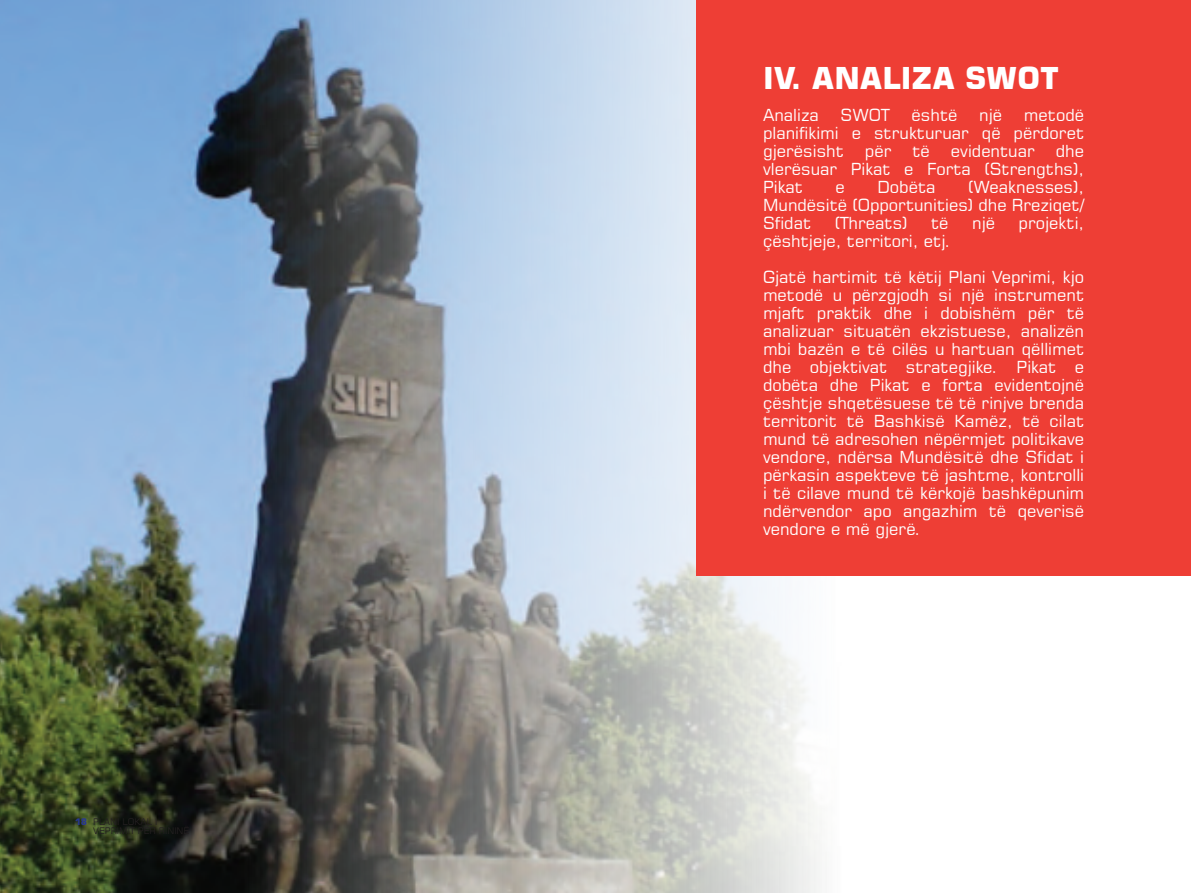
<style>
.page{position:relative;width:1191px;height:893px;background:#fff}
.page>*{position:absolute;margin:0;border:0;box-sizing:border-box;transform-origin:0 0}
.t1{font:700 30px "Square 721 BT";color:#fff}
.t2{font:16.5px/18px "Square 721 BT";color:#fff;text-align:justify}
.t3{font:700 9px "Square 721 BT";color:#283890}
</style>
<div class="page">
<img style="left:0;top:0;width:974px;height:893px">
<div style="left:696px;top:0;width:495px;height:575px;background:#ee3e35"></div>
<p class="t3" style="left:75px;top:816px;width:14px">18</p>
<h1 class="t1" style="left:763px;top:60px;width:297px">IV. ANALIZA SWOT</h1>
<p class="t2" style="left:763px;top:106px;width:57px">Analiza</p>
<p class="t2" style="left:840px;top:106px;width:51px">SWOT</p>
<p class="t2" style="left:911px;top:106px;width:47px">është</p>
<p class="t2" style="left:979px;top:106px;width:24px">një</p>
<p class="t2" style="left:763px;top:106px;width:323px;text-indent:261px">metodë planifikimi e strukturuar që përdoret gjerësisht</p>
<p class="t2" style="left:763px;top:142px;width:323px;text-indent:293px">dhe vlerësuar Pikat e Forta (Strengths), Pikat</p>
<p class="t2" style="left:865px;top:142px;width:28px">për</p>
<p class="t2" style="left:912px;top:142px;width:19px">të</p>
<p class="t2" style="left:951px;top:142px;width:85px">evidentuar</p>
<p class="t2" style="left:763px;top:178px;width:323px;text-indent:205px">(Weaknesses), Mundësitë (Opportunities) dhe Rreziqet/ Sfidat</p>
<p class="t2" style="left:835px;top:178px;width:11px">e</p>
<p class="t2" style="left:877px;top:178px;width:59px">Dobëta</p>
<p class="t2" style="left:834px;top:214px;width:74px">(Threats)</p>
<p class="t2" style="left:931px;top:214px;width:19px">të</p>
<p class="t2" style="left:972px;top:214px;width:24px">një</p>
<p class="t2" style="left:1018px;top:214px;width:67px">projekti,</p>
<p class="t2" style="left:763px;top:223px;width:323px;line-height:36px">çështjeje, territori, etj.<br>Gjatë hartimit të këtij Plani Veprimi, kjo</p>
<p class="t2" style="left:763px;top:286px;width:323px">metodë u përzgjodh si një instrument mjaft praktik dhe i dobishëm për të analizuar situatën ekzistuese, analizën mbi bazën e të cilës u hartuan qëllimet dhe objektivat strategjike. Pikat e dobëta dhe Pikat e forta evidentojnë çështje shqetësuese të të rinjve brenda territorit të Bashkisë Kamëz, të cilat mund të adresohen nëpërmjet politikave vendore, ndërsa Mundësitë dhe Sfidat i përkasin aspekteve të jashtme, kontrolli i të cilave mund të kërkojë bashkëpunim ndërvendor apo angazhim të qeverisë vendore e më gjerë.</p>
</div>
